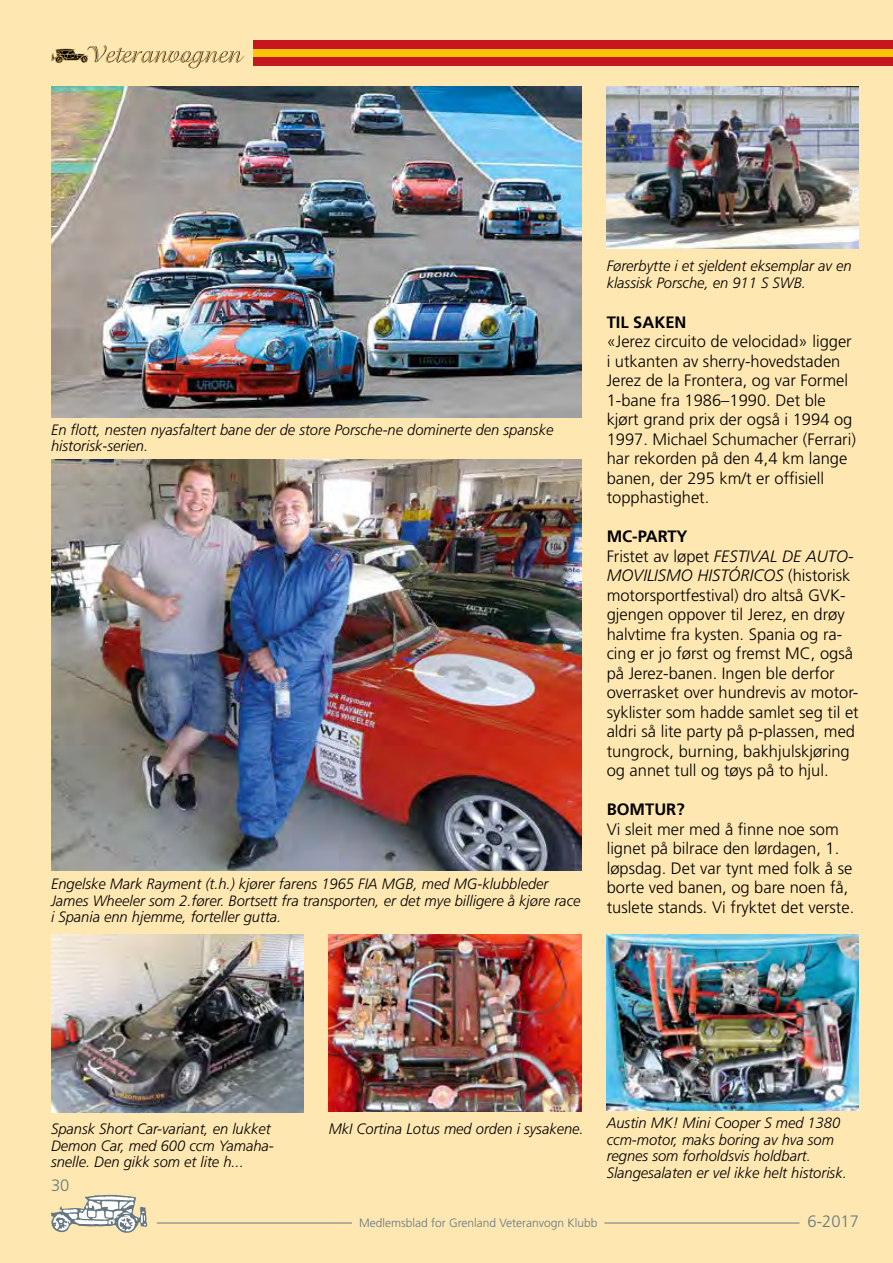
<style>
.page{position:relative;width:893px;height:1263px;background:#ffe7b2}
.page>*{position:absolute;margin:0;border:0;box-sizing:border-box;transform-origin:0 0}
.t1{font:300 16.5px/19.5px "Frutiger";color:#000}
.t2{font:700 16.5px "Frutiger";color:#000}
.t3{font:300 16.5px "Frutiger";color:#647781}
.t4{font:italic 300 15px/16.5px "Frutiger";color:#000}
.t5{font:300 12px "Frutiger";color:#647781}
.s1{font-weight:700}
.s2{font-style:italic}
</style>
<div class="page">
<svg style="left:51px;top:45px;width:193px;height:23px"></svg>
<svg style="left:51px;top:1194px;width:96px;height:39px"></svg>
<hr style="left:157px;top:1222px;width:195px;height:1px;background:#647781">
<hr style="left:604px;top:1222px;width:195px;height:1px;background:#647781">
<div style="left:253px;top:48px;width:640px;height:9px;background:#fdc40a"></div>
<div style="left:253px;top:40px;width:640px;height:8px;background:#c61620"></div>
<div style="left:253px;top:57px;width:640px;height:8px;background:#c61620"></div>
<img style="left:51px;top:86px;width:530px;height:331px">
<img style="left:607px;top:87px;width:252px;height:162px">
<img style="left:51px;top:934px;width:252px;height:179px">
<img style="left:51px;top:459px;width:530px;height:411px">
<img style="left:329px;top:934px;width:252px;height:177px">
<img style="left:607px;top:934px;width:252px;height:177px">
<p class="t4" style="left:51px;top:421px;width:504px">En flott, nesten nyasfaltert bane der de store Porsche-ne dominerte den spanske historisk-serien.</p>
<p class="t4" style="left:51px;top:876px;width:531px">Engelske Mark Rayment (t.h.) kjører farens 1965 FIA MGB, med MG-klubbleder<br>James Wheeler som 2.fører. Bortsett fra transporten, er det mye billigere å kjøre race i Spania enn hjemme, forteller gutta.</p>
<p class="t4" style="left:607px;top:258px;width:246px">Førerbytte i et sjeldent eksemplar av en klassisk Porsche, en 911 S SWB.</p>
<p class="t2" style="left:607px;top:312px;width:81px">TIL SAKEN</p>
<p class="t1" style="left:607px;top:332px;width:251px">«Jerez circuito de velocidad» ligger i utkanten av sherry-hovedstaden<br>Jerez de la Frontera, og var Formel<br>1-bane fra 1986–1990. Det ble kjørt grand prix der også i 1994 og<br>1997. Michael Schumacher (Ferrari) har rekorden på den 4,4 km lange banen, der 295 km/t er offisiell topphastighet.</p>
<p class="t1" style="left:607px;top:527px;width:254px"><span class="s1">MC-PARTY<br></span>Fristet av løpet <span class="s2">FESTIVAL DE AUTO-<br>MOVILISMO HISTÓRICOS</span> (historisk motorsportfestival) dro altså GVK&shy;gjengen oppover til Jerez, en drøy halvtime fra kysten. Spania og ra&shy;cing er jo først og fremst MC, også på Jerez-banen. Ingen ble derfor overrasket over hundrevis av motor&shy;syklister som hadde samlet seg til et aldri så lite party på p-plassen, med tungrock, burning, bakhjulskjøring og annet tull og tøys på to hjul.</p>
<p class="t2" style="left:607px;top:800px;width:79px">BOMTUR?</p>
<p class="t1" style="left:607px;top:819px;width:249px">Vi sleit mer med å finne noe som lignet på bilrace den lørdagen, 1. løpsdag. Det var tynt med folk å se borte ved banen, og bare noen få, tuslete stands. Vi fryktet det verste.</p>
<p class="t4" style="left:51px;top:1121px;width:224px">Spansk Short Car-variant, en lukket<br>Demon Car, med 600 ccm Yamaha&shy;snelle. Den gikk som et lite h...</p>
<p class="t4" style="left:607px;top:1114px;width:242px">Austin MK! Mini Cooper S med 1380 ccm-motor, maks boring av hva som regnes som forholdsvis holdbart.<br>Slangesalaten er vel ikke helt historisk.</p>
<p class="t4" style="left:329px;top:1121px;width:256px">MkI Cortina Lotus med orden i sysakene.</p>
<p class="t3" style="left:51px;top:1176px;width:20px">30</p>
<p class="t5" style="left:359px;top:1216px;width:240px">Medlemsblad for Grenland Veteranvogn Klubb</p>
<p class="t3" style="left:808px;top:1212px;width:53px">6-2017</p>
</div>
